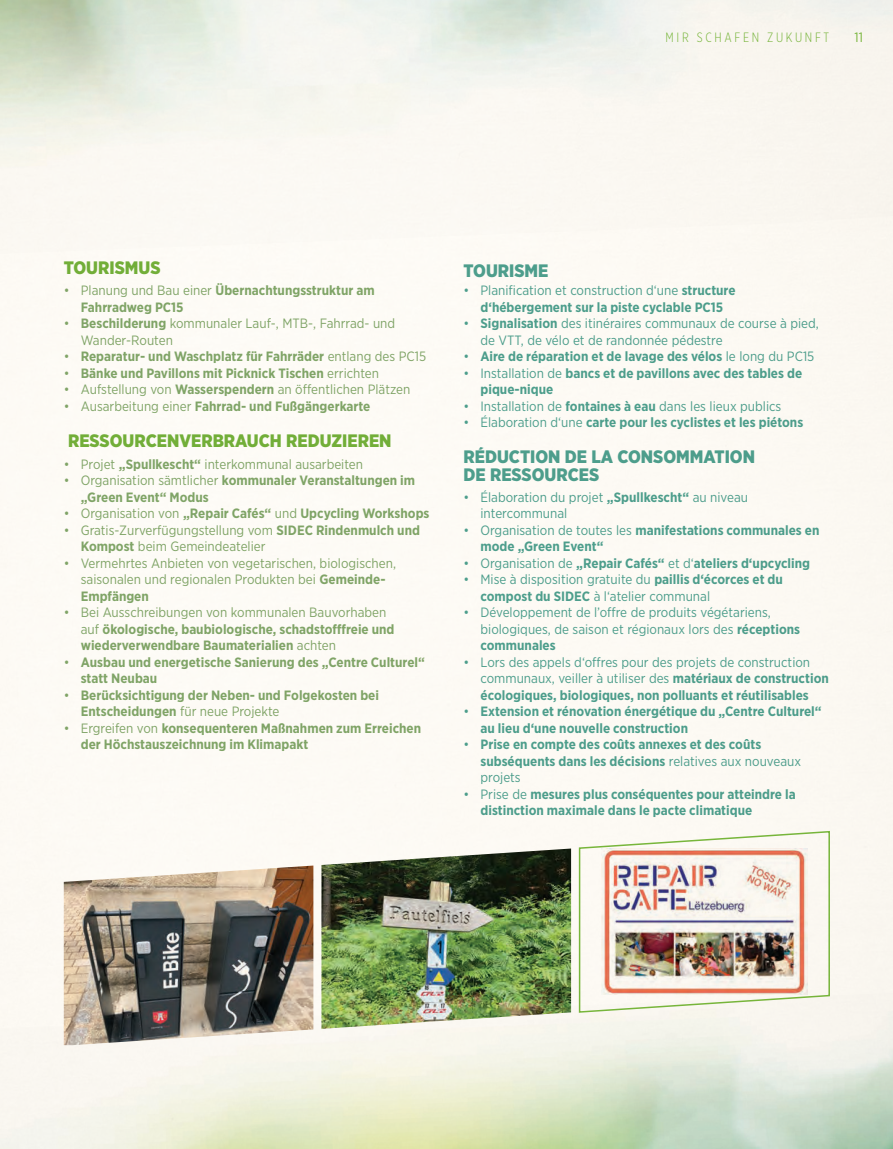
<style>
.page{position:relative;width:893px;height:1149px;background:#fff}
.page>*{position:absolute;margin:0;border:0;box-sizing:border-box;transform-origin:0 0}
.t1{font:900 18px/18px "Gotham Narrow";color:#4ea192}
.t2{font:900 18px "Gotham Narrow";color:#73b13b}
.t3{font:700 13.5px/16.5px "Gotham Narrow";color:#81a76b}
.t4{font:700 13.5px/16.5px "Gotham Narrow";color:#4ea192}
.t5{font:13.5px/16.5px "Gotham Narrow";color:#4ea192}
.t6{font:13.5px/16.5px "Gotham Narrow";color:#81a76b}
.t7{font:300 13.5px "Gotham X Narrow";letter-spacing:.2em;color:#79ba3e}
.t8{font:13.5px "Gotham Narrow";color:#79ba3e}
.s1{font-weight:400}
.s2{font-weight:700}
</style>
<div class="page">
<img style="left:0;top:0;width:893px;height:1148px">
<p class="t7" style="left:665px;top:29px;width:165px">MIR SCHAFEN ZUKUNFT</p>
<p class="t8" style="left:854px;top:29px;width:10px">11</p>
<h1 class="t2" style="left:64px;top:256px;width:98px">TOURISMUS</h1>
<p class="t3" style="left:81px;top:282px;width:295px;text-indent:-17px"><span class="s1">• Planung und Bau einer</span> Übernachtungsstruktur am<br>Fahrradweg PC15</p>
<p class="t6" style="left:81px;top:315px;width:316px;text-indent:-17px">• <span class="s2">Beschilderung</span> kommunaler Lauf-, MTB-, Fahrrad- und<br>Wander-Routen</p>
<p class="t3" style="left:64px;top:348px;width:364px"><span class="s1">•</span> Reparatur- und Waschplatz für Fahrräder <span class="s1">entlang des PC15</span></p>
<p class="t3" style="left:64px;top:364px;width:317px"><span class="s1">•</span> Bänke und Pavillons mit Picknick Tischen <span class="s1">errichten</span></p>
<p class="t6" style="left:64px;top:381px;width:348px">• Aufstellung von <span class="s2">Wasserspendern</span> an öffentlichen Plätzen</p>
<p class="t3" style="left:64px;top:397px;width:308px"><span class="s1">• Ausarbeitung einer</span> Fahrrad- und Fußgängerkarte</p>
<h1 class="t2" style="left:68px;top:428px;width:325px">RESSOURCENVERBRAUCH REDUZIEREN</h1>
<p class="t6" style="left:64px;top:455px;width:301px">• Projet <span class="s2">„Spullkescht“</span> interkommunal ausarbeiten</p>
<p class="t3" style="left:81px;top:472px;width:336px;text-indent:-17px"><span class="s1">• Organisation sämtlicher</span> kommunaler Veranstaltungen im „Green Event“ Modus</p>
<p class="t3" style="left:64px;top:505px;width:367px"><span class="s1">• Organisation von</span> „Repair Cafés“ <span class="s1">und</span> Upcycling Workshops</p>
<p class="t6" style="left:81px;top:521px;width:341px;text-indent:-17px">• Gratis-Zurverfügungstellung vom <span class="s2">SIDEC Rindenmulch und<br>Kompost</span> beim Gemeindeatelier</p>
<p class="t6" style="left:81px;top:554px;width:317px;text-indent:-17px">• Vermehrtes Anbieten von vegetarischen, biologischen, saisonalen und regionalen Produkten bei <span class="s2">Gemeinde-<br>Empfängen</span></p>
<p class="t3" style="left:81px;top:604px;width:315px;text-indent:-17px"><span class="s1">• Bei Ausschreibungen von kommunalen Bauvorhaben auf</span> ökologische, baubiologische, schadstofffreie und wiederverwendbare Baumaterialien <span class="s1">achten</span></p>
<p class="t3" style="left:81px;top:653px;width:346px;text-indent:-17px"><span class="s1">•</span> Ausbau und energetische Sanierung des „Centre Culturel“ statt Neubau</p>
<p class="t3" style="left:81px;top:686px;width:300px;text-indent:-17px"><span class="s1">•</span> Berücksichtigung der Neben- und Folgekosten bei<br>Entscheidungen <span class="s1">für neue Projekte</span></p>
<p class="t3" style="left:81px;top:719px;width:342px;text-indent:-17px"><span class="s1">• Ergreifen von</span> konsequenteren Maßnahmen zum Erreichen der Höchstauszeichnung im Klimapakt</p>
<h1 class="t1" style="left:463px;top:261px;width:87px">TOURISME</h1>
<p class="t4" style="left:463px;top:282px;width:274px;text-align:center"><span class="s1">• Planification et construction d‘une</span> structure d‘hébergement sur la piste cyclable PC15</p>
<p class="t5" style="left:480px;top:315px;width:340px;text-indent:-17px">• <span class="s2">Signalisation</span> des itinéraires communaux de course à pied, de VTT, de vélo et de randonnée pédestre</p>
<p class="t4" style="left:463px;top:348px;width:352px"><span class="s1">•</span> Aire de réparation et de lavage des vélos <span class="s1">le long du PC15</span></p>
<p class="t4" style="left:480px;top:364px;width:323px;text-indent:-17px"><span class="s1">• Installation de</span> bancs et de pavillons avec des tables de pique-nique</p>
<p class="t5" style="left:463px;top:397px;width:319px">• Installation de <span class="s2">fontaines à eau</span> dans les lieux publics</p>
<p class="t4" style="left:463px;top:414px;width:341px"><span class="s1">• Élaboration d‘une</span> carte pour les cyclistes et les piétons</p>
<h1 class="t1" style="left:463px;top:447px;width:293px">RÉDUCTION DE LA CONSOMMATION<br>DE RESSOURCES</h1>
<p class="t5" style="left:480px;top:488px;width:269px;text-indent:-17px">• Élaboration du projet <span class="s2">„Spullkescht“</span> au niveau intercommunal</p>
<p class="t4" style="left:480px;top:521px;width:340px;text-indent:-17px"><span class="s1">• Organisation de toutes les</span> manifestations communales en mode „Green Event“</p>
<p class="t4" style="left:463px;top:554px;width:348px"><span class="s1">• Organisation de</span> „Repair Cafés“ <span class="s1">et d‘</span>ateliers d‘upcycling</p>
<p class="t5" style="left:480px;top:571px;width:304px;text-indent:-17px">• Mise à disposition gratuite du <span class="s2">paillis d‘écorces et du compost du SIDEC</span> à l‘atelier communal</p>
<p class="t5" style="left:480px;top:603px;width:321px;text-indent:-17px">• Développement de l’offre de produits végétariens, biologiques, de saison et régionaux lors des <span class="s2">réceptions communales</span></p>
<p class="t5" style="left:480px;top:653px;width:350px;text-indent:-17px">• Lors des appels d‘offres pour des projets de construction communaux, veiller à utiliser des <span class="s2">matériaux de construction écologiques, biologiques, non polluants et réutilisables</span></p>
<p class="t4" style="left:480px;top:703px;width:343px;text-indent:-17px"><span class="s1">•</span> Extension et rénovation énergétique du „Centre Culturel“ au lieu d‘une nouvelle construction</p>
<p class="t4" style="left:480px;top:736px;width:322px;text-indent:-17px"><span class="s1">•</span> Prise en compte des coûts annexes et des coûts subséquents dans les décisions <span class="s1">relatives aux nouveaux projets</span></p>
<p class="t4" style="left:480px;top:785px;width:317px;text-indent:-17px"><span class="s1">• Prise de</span> mesures plus conséquentes pour atteindre la distinction maximale dans le pacte climatique</p>
</div>
